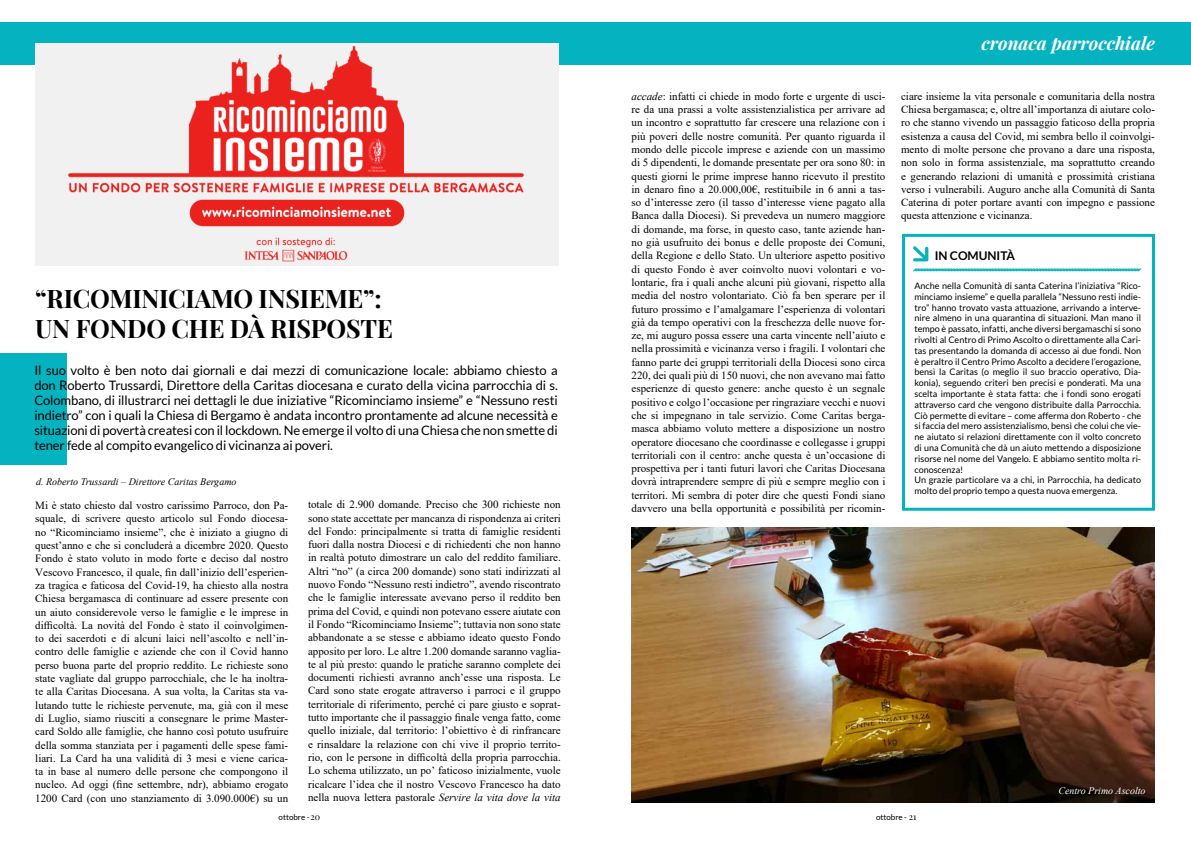
<style>
.page{position:relative;width:1191px;height:842px;background:#fff}
.page>*{position:absolute;margin:0;border:0;box-sizing:border-box;transform-origin:0 0}
.t1{font:700 25px/30px "Playfair Display";letter-spacing:-.01em;color:#000}
.t2{font:italic 700 18px "Playfair Display";color:#fff}
.t3{font:13px/15px "Lato";letter-spacing:-.01em;color:#000;text-align:justify}
.t4{font:700 12px "Lato";color:#000}
.t5{font:11px/13.3px "Times New Roman";color:#000;text-align:justify}
.t6{font:italic 10px "Times New Roman";color:#000}
.t7{font:italic 10px "Times New Roman";color:#fff}
.t8{font:9px/10.8px "Lato";color:#000}
.t9{font:8px "Lato";color:#000}
.s1{font-style:italic}
.s2{font-family:"Playfair Display";font-size:9px}
</style>
<div class="page">
<div style="left:0;top:22px;width:1191px;height:43px;background:#05b3c0"></div>
<img style="left:35px;top:43px;width:524px;height:223px">
<div style="left:0;top:353px;width:66px;height:111px;background:#05b3c0"></div>
<div style="left:902px;top:234px;width:253px;height:277px;border:3px solid #05b3c0"></div>
<svg style="left:913px;top:246px;width:15px;height:15px"></svg>
<svg style="left:913px;top:268px;width:228px;height:4px"></svg>
<img style="left:631px;top:527px;width:524px;height:275px">
<div style="left:1057px;top:785px;width:97px;height:18px;background:#000;opacity:.75"></div>
<h1 class="t1" style="left:35px;top:281px;width:359px">“RICOMINICIAMO INSIEME”:<br>UN FONDO CHE DÀ RISPOSTE</h1>
<p class="t3" style="left:34px;top:363px;width:525px">Il suo volto è ben noto dai giornali e dai mezzi di comunicazione locale: abbiamo chiesto a don Roberto Trussardi, Direttore della Caritas diocesana e curato della vicina parrocchia di s.<br>Colombano, di illustrarci nei dettagli le due iniziative “Ricominciamo insieme” e “Nessuno resti indietro” con i quali la Chiesa di Bergamo è andata incontro prontamente ad alcune necessità e situazioni di povertà createsi con il lockdown. Ne emerge il volto di una Chiesa che non smette di tener fede al compito evangelico di vicinanza ai poveri.</p>
<p class="t6" style="left:36px;top:474px;width:202px">d. Roberto Trussardi – Direttore Caritas Bergamo</p>
<p class="t5" style="left:35px;top:498px;width:254px">Mi è stato chiesto dal vostro carissimo Parroco, don Pa&shy;squale, di scrivere questo articolo sul Fondo diocesa&shy;no “Ricominciamo insieme”, che è iniziato a giugno di quest’anno e che si concluderà a dicembre 2020. Questo Fondo è stato voluto in modo forte e deciso dal nostro Vescovo Francesco, il quale, fin dall’inizio dell’esperien&shy;za tragica e faticosa del Covid-19, ha chiesto alla nostra Chiesa bergamasca di continuare ad essere presente con un aiuto considerevole verso le famiglie e le imprese in difficoltà. La novità del Fondo è stato il coinvolgimen&shy;to dei sacerdoti e di alcuni laici nell’ascolto e nell’in&shy;contro delle famiglie e aziende che con il Covid hanno perso buona parte del proprio reddito. Le richieste sono state vagliate dal gruppo parrocchiale, che le ha inoltra&shy;te alla Caritas Diocesana. A sua volta, la Caritas sta va&shy;lutando tutte le richieste pervenute, ma, già con il mese di Luglio, siamo riusciti a consegnare le prime Master&shy;card Soldo alle famiglie, che hanno così potuto usufruire della somma stanziata per i pagamenti delle spese fami&shy;liari. La Card ha una validità di 3 mesi e viene carica&shy;ta in base al numero delle persone che compongono il nucleo. Ad oggi (fine settembre, ndr), abbiamo erogato 1200 Card (con uno stanziamento di 3.090.000€) su un</p>
<p class="t5" style="left:308px;top:498px;width:254px">totale di 2.900 domande. Preciso che 300 richieste non sono state accettate per mancanza di rispondenza ai criteri del Fondo: principalmente si tratta di famiglie residenti fuori dalla nostra Diocesi e di richiedenti che non hanno in realtà potuto dimostrare un calo del reddito familiare.<br>Altri “no” (a circa 200 domande) sono stati indirizzati al nuovo Fondo “Nessuno resti indietro”, avendo riscontrato che le famiglie interessate avevano perso il reddito ben prima del Covid, e quindi non potevano essere aiutate con il Fondo “Ricominciamo Insieme”; tuttavia non sono state abbandonate a se stesse e abbiamo ideato questo Fondo apposito per loro. Le altre 1.200 domande saranno vaglia&shy;te al più presto: quando le pratiche saranno complete dei documenti richiesti avranno anch’esse una risposta. Le Card sono state erogate attraverso i parroci e il gruppo territoriale di riferimento, perché ci pare giusto e soprat&shy;tutto importante che il passaggio finale venga fatto, come quello iniziale, dal territorio: l’obiettivo è di rinfrancare e rinsaldare la relazione con chi vive il proprio territo&shy;rio, con le persone in difficoltà della propria parrocchia.<br>Lo schema utilizzato, un po’ faticoso inizialmente, vuole ricalcare l’idea che il nostro Vescovo Francesco ha dato nella nuova lettera pastorale <span class="s1">Servire la vita dove la vita</span></p>
<h2 class="t2" style="left:981px;top:29px;width:175px">cronaca parrocchiale</h2>
<p class="t5" style="left:631px;top:89px;width:255px"><span class="s1">accade</span>: infatti ci chiede in modo forte e urgente di usci&shy;re da una prassi a volte assistenzialistica per arrivare ad un incontro e soprattutto far crescere una relazione con i più poveri delle nostre comunità. Per quanto riguarda il mondo delle piccole imprese e aziende con un massimo di 5 dipendenti, le domande presentate per ora sono 80: in questi giorni le prime imprese hanno ricevuto il prestito in denaro fino a 20.000,00€, restituibile in 6 anni a tas&shy;so d’interesse zero (il tasso d’interesse viene pagato alla Banca dalla Diocesi). Si prevedeva un numero maggiore di domande, ma forse, in questo caso, tante aziende han&shy;no già usufruito dei bonus e delle proposte dei Comuni, della Regione e dello Stato. Un ulteriore aspetto positivo di questo Fondo è aver coinvolto nuovi volontari e vo&shy;lontarie, fra i quali anche alcuni più giovani, rispetto alla media del nostro volontariato. Ciò fa ben sperare per il futuro prossimo e l’amalgamare l’esperienza di volontari già da tempo operativi con la freschezza delle nuove for&shy;ze, mi auguro possa essere una carta vincente nell’aiuto e nella prossimità e vicinanza verso i fragili. I volontari che fanno parte dei gruppi territoriali della Diocesi sono circa 220, dei quali più di 150 nuovi, che non avevano mai fatto esperienze di questo genere: anche questo è un segnale positivo e colgo l’occasione per ringraziare vecchi e nuovi che si impegnano in tale servizio. Come Caritas berga&shy;masca abbiamo voluto mettere a disposizione un nostro operatore diocesano che coordinasse e collegasse i gruppi territoriali con il centro: anche questa è un’occasione di prospettiva per i tanti futuri lavori che Caritas Diocesana dovrà intraprendere sempre di più e sempre meglio con i territori. Mi sembra di poter dire che questi Fondi siano davvero una bella opportunità e possibilità per ricomin-</p>
<p class="t5" style="left:901px;top:89px;width:255px">ciare insieme la vita personale e comunitaria della nostra Chiesa bergamasca; e, oltre all’importanza di aiutare colo&shy;ro che stanno vivendo un passaggio faticoso della propria esistenza a causa del Covid, mi sembra bello il coinvolgi&shy;mento di molte persone che provano a dare una risposta, non solo in forma assistenziale, ma soprattutto creando e generando relazioni di umanità e prossimità cristiana verso i vulnerabili. Auguro anche alla Comunità di Santa Caterina di poter portare avanti con impegno e passione questa attenzione e vicinanza.</p>
<p class="t4" style="left:934px;top:249px;width:82px">IN COMUNITÀ</p>
<p class="t8" style="left:914px;top:280px;width:228px">Anche nella Comunità di santa Caterina l’iniziativa “Rico&shy;minciamo insieme” e quella parallela “Nessuno resti indie&shy;tro” hanno trovato vasta attuazione, arrivando a interve&shy;nire almeno in una quarantina di situazioni. Man mano il tempo è passato, infatti, anche diversi bergamaschi si sono rivolti al Centro di Primo Ascolto o direttamente alla Cari&shy;tas presentando la domanda di accesso ai due fondi. Non è peraltro il Centro Primo Ascolto a decidere l’erogazione, bensì la Caritas (o meglio il suo braccio operativo, Dia&shy;konia), seguendo criteri ben precisi e ponderati. Ma una scelta importante è stata fatta: che i fondi sono erogati attraverso card che vengono distribuite dalla Parrocchia.<br>Ciò permette di evitare – come afferma don Roberto - che si faccia del mero assistenzialismo, bensì che colui che vie&shy;ne aiutato si relazioni direttamente con il volto concreto di una Comunità che dà un aiuto mettendo a disposizione risorse nel nome del Vangelo. E abbiamo sentito molta ri&shy;conoscenza!<br>Un grazie particolare va a chi, in Parrocchia, ha dedicato molto del proprio tempo a questa nuova emergenza.</p>
<p class="t7" style="left:1058px;top:783px;width:89px">Centro Primo Ascolto</p>
<p class="t9" style="left:279px;top:813px;width:43px">ottobre - <span class="s2">20</span></p>
<p class="t9" style="left:876px;top:813px;width:42px">ottobre - <span class="s2">21</span></p>
</div>
